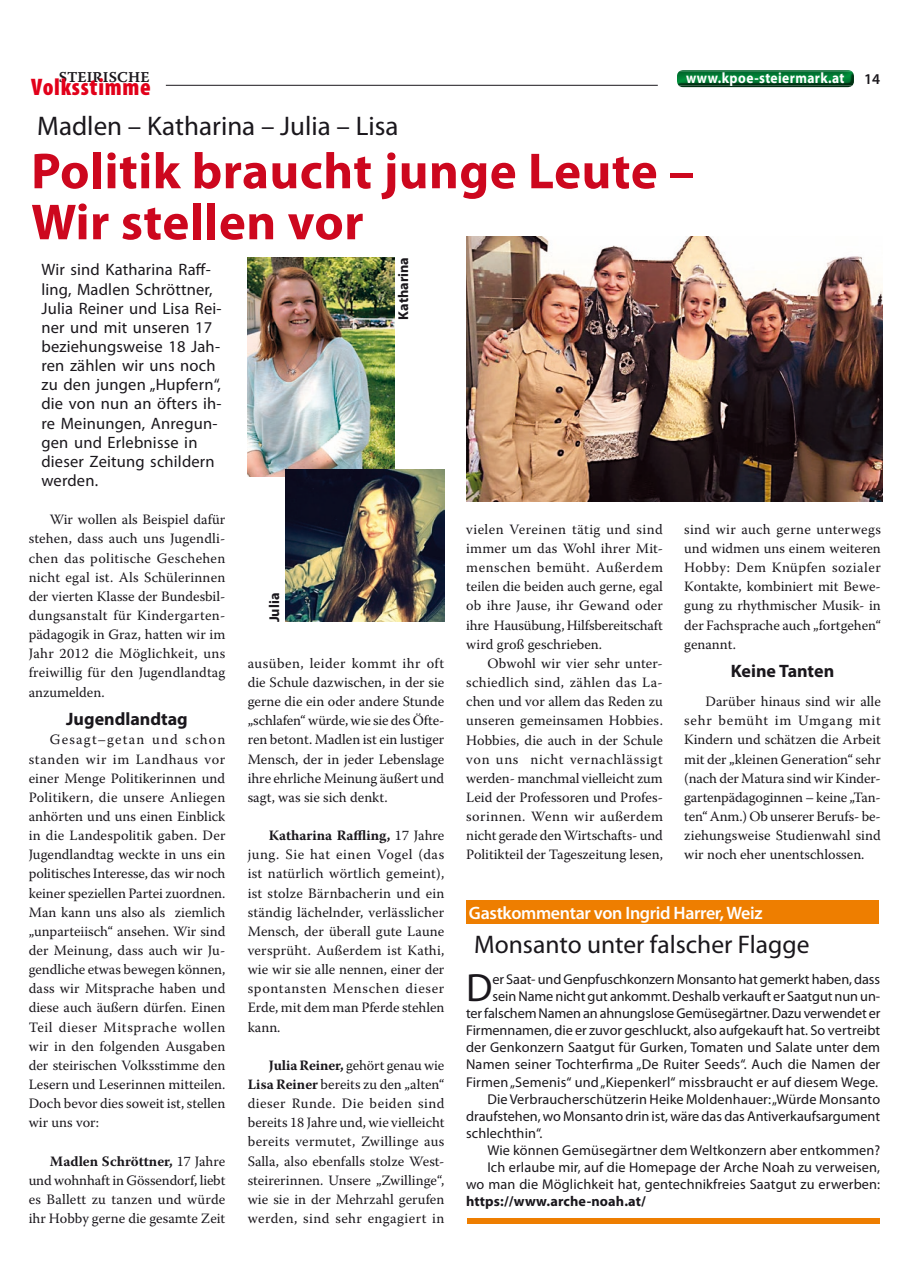
<style>
.page{position:relative;width:910px;height:1276px;background:#fff}
.page>*{position:absolute;margin:0;border:0;box-sizing:border-box;transform-origin:0 0}
.t1{font:700 51px/51px "Myriad Pro";letter-spacing:.01em;color:#cd071e}
.t2{font:39.6px "Myriad Pro";color:#1a171c}
.t3{font:27px "Myriad Pro";color:#1a171c}
.t4{font:25.5px "Myriad Pro";color:#1a171c}
.t5{font:900 condensed 24px "Myriad Pro";letter-spacing:.03em;color:#e2001a}
.t6{font:600 18px "Myriad Pro";letter-spacing:-.02em;color:#fff}
.t7{font:700 18px "Myriad Pro";color:#1a171c}
.t8{font:16.5px/19.2px "Myriad Pro";letter-spacing:.01em;color:#1a171c}
.t9{font:700 15px "Myriad Pro";letter-spacing:.03em;color:#fff;scale:.9 1}
.t10{font:15px "Warnock Pro Semibold Capt";letter-spacing:.005em;color:#1a171c}
.t11{font:600 15px "Myriad Pro";color:#1a171c}
.t12{font:14.25px/19.2px "Warnock Pro";color:#1a171c;text-align:justify}
.t13{font:14.25px "Myriad Pro";letter-spacing:.01em;color:#1a171c}
.t14{font:14.25px "Myriad Pro";letter-spacing:-.01em;color:#1a171c}
.t15{font:700 14.25px "Myriad Pro";color:#1a171c}
.s1{font-weight:700}
</style>
<div class="page">
<hr style="left:166px;top:85px;width:492px;height:1px;background:#1a171c">
<img style="left:680px;top:70px;width:171px;height:1px">
<img style="left:679px;top:86px;width:173px;height:1px">
<img style="left:677px;top:71px;width:177px;height:15px">
<img style="left:466px;top:236px;width:417px;height:265px">
<img style="left:248px;top:257px;width:146px;height:220px">
<img style="left:286px;top:470px;width:158px;height:151px">
<div style="left:466px;top:900px;width:412px;height:24px;background:#ee7e00"></div>
<div style="left:467px;top:1217px;width:413px;height:6px;background:#ee7e00"></div>
<p class="t10" style="left:59px;top:68px;width:92px">STEIRISCHE</p>
<p class="t9" style="left:686px;top:68px;width:178px">www.kpoe-steiermark.at</p>
<p class="t11" style="left:864px;top:69px;width:18px">14</p>
<h3 class="t5" style="left:31px;top:72px;width:121px">Volksstimme</h3>
<h3 class="t3" style="left:37px;top:111px;width:363px">Madlen – Katharina – Julia – Lisa</h3>
<h1 class="t1" style="left:31px;top:144px;width:665px">Politik braucht junge Leute –<br>Wir stellen vor</h1>
<p class="t8" style="left:41px;top:261px;width:182px">Wir sind Katharina Raff&shy;ling, Madlen Schröttner,<br>Julia Reiner und Lisa Rei&shy;ner und mit unseren 17 beziehungsweise 18 Jah&shy;ren zählen wir uns noch zu den jungen „Hupfern“, die von nun an öfters ih&shy;re Meinungen, Anregun&shy;gen und Erlebnisse in dieser Zeitung schildern werden.</p>
<p class="t12" style="left:29px;top:510px;width:198px;text-indent:21px">Wir wollen als Beispiel dafür stehen, dass auch uns Jugendli&shy;chen das politische Geschehen nicht egal ist. Als Schülerinnen der vierten Klasse der Bundesbil&shy;dungsanstalt für Kindergarten&shy;pädagogik in Graz, hatten wir im Jahr 2012 die Möglichkeit, uns freiwillig für den Jugendlandtag anzumelden.</p>
<p class="t7" style="left:66px;top:707px;width:123px">Jugendlandtag</p>
<p class="t12" style="left:29px;top:730px;width:198px;text-indent:21px">Gesagt–getan und schon standen wir im Landhaus vor einer Menge Politikerinnen und Politikern, die unsere Anliegen anhörten und uns einen Einblick in die Landespolitik gaben. Der Jugendlandtag weckte in uns ein politisches Interesse, das wir noch keiner speziellen Partei zuordnen.<br>Man kann uns also als ziemlich „unparteiisch“ ansehen. Wir sind der Meinung, dass auch wir Ju&shy;gendliche etwas bewegen können, dass wir Mitsprache haben und diese auch äußern dürfen. Einen Teil dieser Mitsprache wollen wir in den folgenden Ausgaben der steirischen Volksstimme den Lesern und Leserinnen mitteilen.<br>Doch bevor dies soweit ist, stellen wir uns vor:</p>
<p class="t12" style="left:29px;top:1151px;width:198px;text-indent:21px"><span class="s1">Madlen Schröttner,</span> 17 Jahre und wohnhaft in Gössendorf, liebt es Ballett zu tanzen und würde ihr Hobby gerne die gesamte Zeit</p>
<p class="t15" style="left:394px;top:320px;width:64px;rotate:-90deg">Katharina</p>
<p class="t15" style="left:265px;top:622px;width:31px;rotate:-90deg">Julia</p>
<p class="t12" style="left:248px;top:653px;width:198px">ausüben, leider kommt ihr oft die Schule dazwischen, in der sie gerne die ein oder andere Stunde „schlafen“ würde, wie sie des Öfte&shy;ren betont. Madlen ist ein lustiger Mensch, der in jeder Lebenslage ihre ehrliche Meinung äußert und sagt, was sie sich denkt.</p>
<p class="t12" style="left:248px;top:825px;width:198px;text-indent:21px"><span class="s1">Katharina Raffling,</span> 17 Jahre jung. Sie hat einen Vogel (das ist natürlich wörtlich gemeint), ist stolze Bärnbacherin und ein ständig lächelnder, verlässlicher Mensch, der überall gute Laune versprüht. Außerdem ist Kathi, wie wir sie alle nennen, einer der spontansten Menschen dieser Erde, mit dem man Pferde stehlen kann.</p>
<p class="t12" style="left:248px;top:1055px;width:198px;text-indent:21px"><span class="s1">Julia Reiner,</span> gehört genau wie <span class="s1">Lisa Reiner</span> bereits zu den „alten“ dieser Runde. Die beiden sind bereits 18 Jahre und, wie vielleicht bereits vermutet, Zwillinge aus Salla, also ebenfalls stolze West&shy;steirerinnen. Unsere „Zwillinge“, wie sie in der Mehrzahl gerufen werden, sind sehr engagiert in</p>
<p class="t12" style="left:466px;top:519px;width:198px">vielen Vereinen tätig und sind immer um das Wohl ihrer Mit&shy;menschen bemüht. Außerdem teilen die beiden auch gerne, egal ob ihre Jause, ihr Gewand oder ihre Hausübung, Hilfsbereitschaft wird groß geschrieben.</p>
<p class="t12" style="left:466px;top:653px;width:198px;text-indent:21px">Obwohl wir vier sehr unter&shy;schiedlich sind, zählen das La&shy;chen und vor allem das Reden zu unseren gemeinsamen Hobbies.<br>Hobbies, die auch in der Schule von uns nicht vernachlässigt werden- manchmal vielleicht zum Leid der Professoren und Profes&shy;sorinnen. Wenn wir außerdem nicht gerade den Wirtschafts- und Politikteil der Tageszeitung lesen,</p>
<p class="t12" style="left:684px;top:519px;width:198px">sind wir auch gerne unterwegs und widmen uns einem weiteren Hobby: Dem Knüpfen sozialer Kontakte, kombiniert mit Bewe&shy;gung zu rhythmischer Musik- in der Fachsprache auch „fortgehen“ genannt.</p>
<p class="t7" style="left:731px;top:659px;width:105px">Keine Tanten</p>
<p class="t12" style="left:684px;top:691px;width:198px;text-indent:21px">Darüber hinaus sind wir alle sehr bemüht im Umgang mit Kindern und schätzen die Arbeit mit der „kleinen Generation“ sehr (nach der Matura sind wir Kinder&shy;gartenpädagoginnen – keine „Tan&shy;ten“ Anm.) Ob unserer Berufs- be&shy;ziehungsweise Studienwahl sind wir noch eher unentschlossen.</p>
<p class="t6" style="left:469px;top:901px;width:295px">Gastkommentar von Ingrid Harrer, Weiz</p>
<h3 class="t4" style="left:474px;top:930px;width:337px">Monsanto unter falscher Flagge</h3>
<h2 class="t2" style="left:466px;top:966px;width:28px">D</h2>
<p class="t13" style="left:492px;top:971px;width:389px">er Saat- und Genpfuschkonzern Monsanto hat gemerkt haben, dass</p>
<p class="t13" style="left:492px;top:988px;width:389px">sein Name nicht gut ankommt. Deshalb verkauft er Saatgut nun un-</p>
<p class="t14" style="left:466px;top:1005px;width:416px">ter falschem Namen an ahnungslose Gemüsegärtner. Dazu verwendet er</p>
<p class="t13" style="left:466px;top:1022px;width:416px">Firmennamen, die er zuvor geschluckt, also aufgekauft hat. So vertreibt</p>
<p class="t13" style="left:466px;top:1039px;width:416px">der Genkonzern Saatgut für Gurken, Tomaten und Salate unter dem</p>
<p class="t13" style="left:466px;top:1057px;width:416px">Namen seiner Tochterfirma „De Ruiter Seeds“. Auch die Namen der</p>
<p class="t13" style="left:466px;top:1074px;width:414px">Firmen „Semenis“ und „Kiepenkerl“ missbraucht er auf diesem Wege.</p>
<p class="t13" style="left:487px;top:1091px;width:394px">Die Verbraucherschützerin Heike Moldenhauer: „Würde Monsanto</p>
<p class="t13" style="left:466px;top:1108px;width:416px">draufstehen, wo Monsanto drin ist, wäre das das Antiverkaufsargument</p>
<p class="t13" style="left:466px;top:1125px;width:78px">schlechthin“.</p>
<p class="t13" style="left:487px;top:1142px;width:394px">Wie können Gemüsegärtner dem Weltkonzern aber entkommen?</p>
<p class="t13" style="left:487px;top:1159px;width:394px">Ich erlaube mir, auf die Homepage der Arche Noah zu verweisen,</p>
<p class="t13" style="left:466px;top:1176px;width:416px">wo man die Möglichkeit hat, gentechnikfreies Saatgut zu erwerben:</p>
<p class="t15" style="left:466px;top:1192px;width:181px">https://www.arche-noah.at/</p>
</div>
